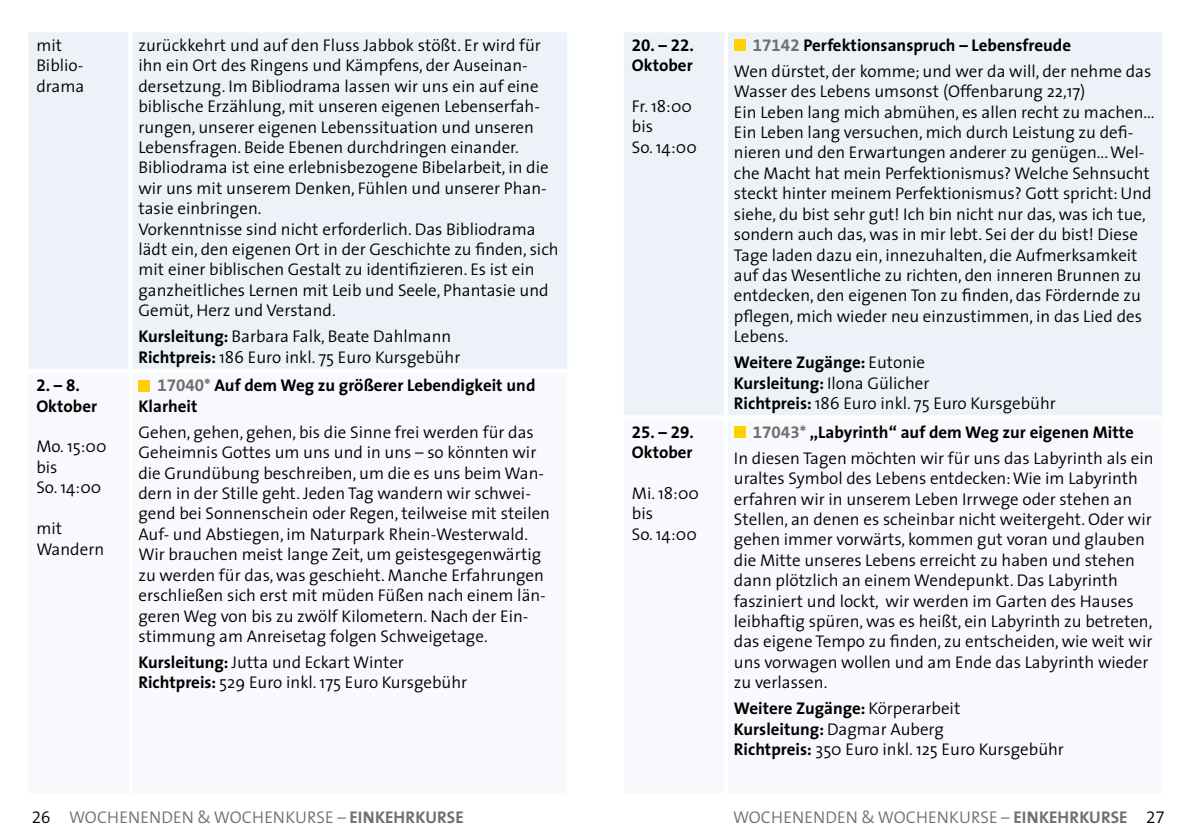
<style>
.page{position:relative;width:1191px;height:840px;background:#fff}
.page>*{position:absolute;margin:0;border:0;box-sizing:border-box;transform-origin:0 0}
.t1{font:300 17px/20.4px "The Sans";color:#000}
.t2{font:700 17px/20.4px "The Sans";color:#000}
.t3{font:300 17px "The Sans";letter-spacing:-.02em;color:#706f6f}
.t4{font:700 17px "The Sans";letter-spacing:.02em;color:#706f6f}
.t5{font:17px "The Sans Bold Expert";color:#000}
.s1{font-weight:700}
.s2{font-family:"The Sans";font-weight:700}
.s3{font-family:"The Sans Bold Expert";font-weight:400;color:#706f6f}
.s4{color:#706f6f}
.s5{font-weight:700;color:#706f6f}
.s6{font-family:"The Sans Semi Light Expert";font-weight:400;color:#000}
.s7{font-weight:300}
</style>
<div class="page">
<div style="left:28px;top:32px;width:539px;height:336px;background:#edf2f8"></div>
<hr style="left:128px;top:32px;width:4px;height:336px;background:#fff">
<svg style="left:28px;top:368px;width:100px;height:1px"></svg>
<svg style="left:132px;top:368px;width:435px;height:1px"></svg>
<div style="left:138px;top:379px;width:12px;height:12px;background:#ffd100"></div>
<div style="left:624px;top:32px;width:538px;height:383px;background:#edf2f8"></div>
<hr style="left:724px;top:32px;width:4px;height:383px;background:#fff">
<div style="left:734px;top:39px;width:11px;height:12px;background:#ffd100"></div>
<div style="left:734px;top:426px;width:11px;height:11px;background:#ffd100"></div>
<p class="t1" style="left:36px;top:34px;width:49px">mit<br>Biblio&shy;drama</p>
<p class="t1" style="left:138px;top:34px;width:422px">zurückkehrt und auf den Fluss Jabbok stößt. Er wird für ihn ein Ort des Ringens und Kämpfens, der Auseinan&shy;dersetzung. Im Bibliodrama lassen wir uns ein auf eine biblische Erzählung, mit unseren eigenen Lebenserfah&shy;rungen, unserer eigenen Lebenssituation und unseren Lebensfragen. Beide Ebenen durchdringen einander.<br>Bibliodrama ist eine erlebnisbezogene Bibelarbeit, in die wir uns mit unserem Denken, Fühlen und unserer Phan&shy;tasie einbringen.<br>Vorkenntnisse sind nicht erforderlich. Das Bibliodrama lädt ein, den eigenen Ort in der Geschichte zu finden, sich mit einer biblischen Gestalt zu identifizieren. Es ist ein ganzheitliches Lernen mit Leib und Seele, Phantasie und Gemüt, Herz und Verstand.</p>
<p class="t1" style="left:138px;top:326px;width:323px"><span class="s1">Kursleitung:</span> Barbara Falk, Beate Dahlmann<br><span class="s1">Richtpreis:</span> 186 Euro inkl. 75 Euro Kursgebühr</p>
<p class="t5" style="left:36px;top:371px;width:45px">2. <span class="s2">–</span> 8.</p>
<p class="t2" style="left:36px;top:395px;width:62px">Oktober</p>
<p class="t1" style="left:36px;top:435px;width:72px">Mo. 15:00 bis<br>So. 14:00</p>
<p class="t1" style="left:36px;top:517px;width:69px">mit<br>Wandern</p>
<p class="t2" style="left:138px;top:374px;width:398px;text-indent:19px"><span class="s3">17040</span><span class="s4">*</span> Auf dem Weg zu größerer Lebendigkeit und<br>Klarheit</p>
<p class="t1" style="left:138px;top:421px;width:413px">Gehen, gehen, gehen, bis die Sinne frei werden für das Geheimnis Gottes um uns und in uns – so könnten wir die Grundübung beschreiben, um die es uns beim Wan&shy;dern in der Stille geht. Jeden Tag wandern wir schwei&shy;gend bei Sonnenschein oder Regen, teilweise mit steilen Auf- und Abstiegen, im Naturpark Rhein-Westerwald.<br>Wir brauchen meist lange Zeit, um geistesgegenwärtig zu werden für das, was geschieht. Manche Erfahrungen erschließen sich erst mit müden Füßen nach einem län&shy;geren Weg von bis zu zwölf Kilometern. Nach der Ein&shy;stimmung am Anreisetag folgen Schweigetage.</p>
<p class="t1" style="left:138px;top:651px;width:330px"><span class="s1">Kursleitung:</span> Jutta und Eckart Winter<br><span class="s1">Richtpreis:</span> 529 Euro inkl. 175 Euro Kursgebühr</p>
<p class="t5" style="left:632px;top:31px;width:64px">20. <span class="s2">–</span> 22.</p>
<p class="t2" style="left:632px;top:55px;width:62px">Oktober</p>
<p class="t1" style="left:632px;top:95px;width:67px">Fr. 18:00 bis<br>So. 14:00</p>
<p class="t5" style="left:632px;top:417px;width:64px">25. <span class="s2">–</span> 29.</p>
<p class="t2" style="left:632px;top:441px;width:62px">Oktober</p>
<p class="t1" style="left:632px;top:482px;width:69px">Mi. 18:00 bis<br>So. 14:00</p>
<p class="t1" style="left:734px;top:31px;width:419px;line-height:26px;text-indent:19px"><span class="s3">17142</span> <span class="s1">Perfektionsanspruch – Lebensfreude<br></span>Wen dürstet, der komme; und wer da will, der nehme das</p>
<p class="t1" style="left:734px;top:81px;width:422px">Wasser des Lebens umsonst (Offenbarung 22,17)<br>Ein Leben lang mich abmühen, es allen recht zu machen...<br>Ein Leben lang versuchen, mich durch Leistung zu defi&shy;nieren und den Erwartungen anderer zu genügen... Wel&shy;che Macht hat mein Perfektionismus? Welche Sehnsucht steckt hinter meinem Perfektionismus? Gott spricht: Und siehe, du bist sehr gut! Ich bin nicht nur das, was ich tue, sondern auch das, was in mir lebt. Sei der du bist! Diese Tage laden dazu ein, innezuhalten, die Aufmerksamkeit auf das Wesentliche zu richten, den inneren Brunnen zu entdecken, den eigenen Ton zu finden, das Fördernde zu pflegen, mich wieder neu einzustimmen, in das Lied des Lebens.</p>
<p class="t1" style="left:734px;top:351px;width:323px"><span class="s1">Weitere Zugänge:</span> Eutonie<br><span class="s1">Kursleitung:</span> Ilona Gülicher<br><span class="s1">Richtpreis:</span> 186 Euro inkl. 75 Euro Kursgebühr</p>
<p class="t1" style="left:734px;top:418px;width:421px;line-height:26px;text-align:center"><span class="s3">17043</span><span class="s5">*</span> <span class="s1">,,Labyrinth‘‘ auf dem Weg zur eigenen Mitte<br></span>In diesen Tagen möchten wir für uns das Labyrinth als ein</p>
<p class="t1" style="left:734px;top:467px;width:420px">uraltes Symbol des Lebens entdecken: Wie im Labyrinth erfahren wir in unserem Leben Irrwege oder stehen an Stellen, an denen es scheinbar nicht weitergeht. Oder wir gehen immer vorwärts, kommen gut voran und glauben die Mitte unseres Lebens erreicht zu haben und stehen dann plötzlich an einem Wendepunkt. Das Labyrinth fasziniert und lockt, wir werden im Garten des Hauses leibhaftig spüren, was es heißt, ein Labyrinth zu betreten, das eigene Tempo zu finden, zu entscheiden, wie weit wir uns vorwagen wollen und am Ende das Labyrinth wieder zu verlassen.</p>
<p class="t1" style="left:734px;top:697px;width:331px"><span class="s1">Weitere Zugänge:</span> Körperarbeit<br><span class="s1">Kursleitung:</span> Dagmar Auberg<br><span class="s1">Richtpreis:</span> 350 Euro inkl. 125 Euro Kursgebühr</p>
<p class="t3" style="left:32px;top:802px;width:65px"><span class="s6">26</span> Wochenenden</p>
<p class="t3" style="left:198px;top:802px;width:44px">&amp; Wochenkurse</p>
<p class="t4" style="left:337px;top:802px;width:128px"><span class="s7">–</span> Einkehrkurse</p>
<p class="t3" style="left:733px;top:802px;width:28px">Wochenenden</p>
<p class="t3" style="left:861px;top:802px;width:44px">&amp; Wochenkurse</p>
<p class="t4" style="left:1001px;top:802px;width:165px"><span class="s7">–</span> Einkehrkurse <span class="s6">27</span></p>
</div>
